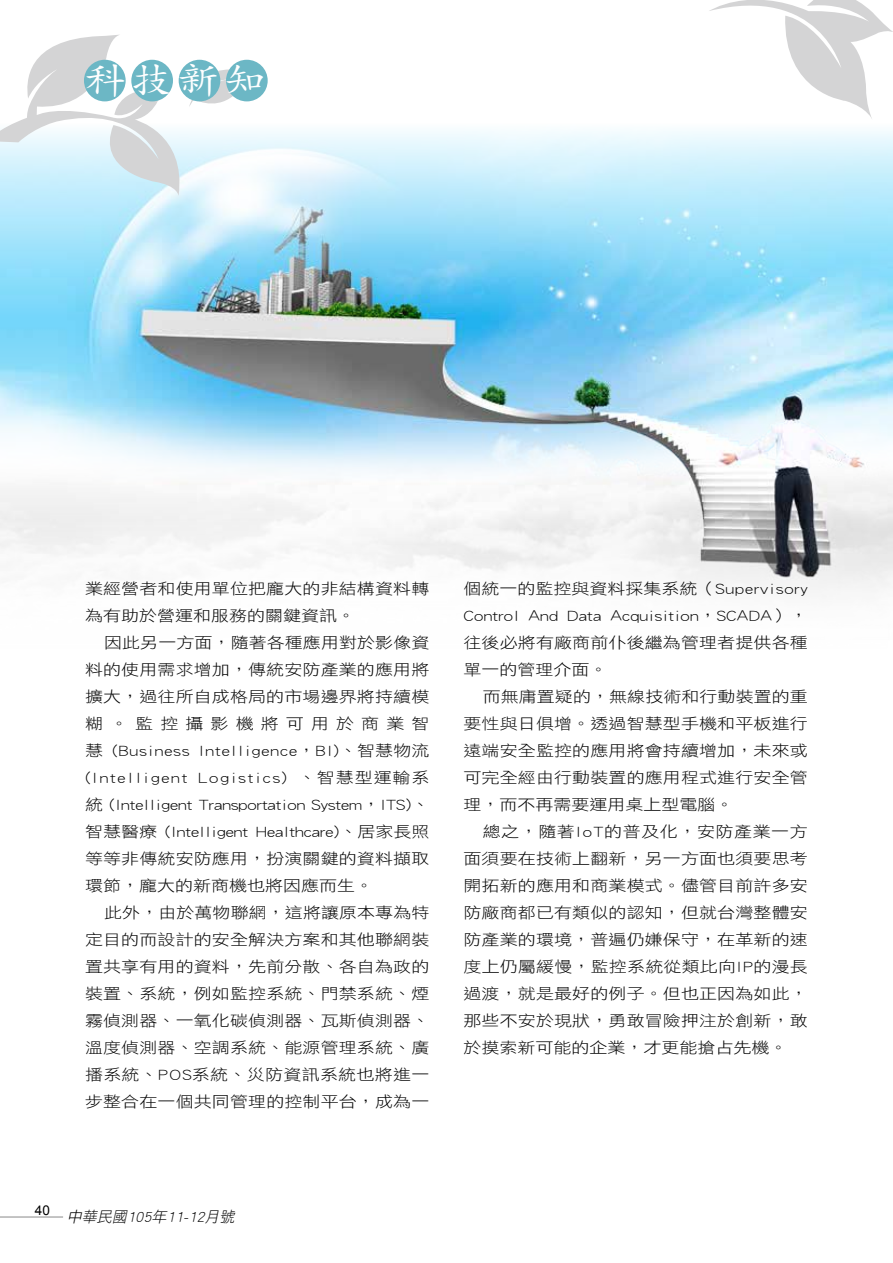
<style>
.page{position:relative;width:893px;height:1263px;background:#fff}
.page>*{position:absolute;margin:0;border:0;box-sizing:border-box;transform-origin:0 0}
.t1{font:37.5px "DF Kai Shu Std W5";color:#fff;scale:1.1 1}
.t2{font:15.3px/27px "DF Hei Std W3";letter-spacing:.005em;color:#000;text-align:justify;scale:1.18 1}
.t3{font:italic 15px "DF Hei Std W3";color:#000}
.t4{font:13.5px "Arial";color:#000}
</style>
<div class="page">
<img style="left:0;top:88px;width:893px;height:503px">
<svg style="left:0;top:35px;width:258px;height:161px"></svg>
<svg style="left:709px;top:0;width:184px;height:120px"></svg>
<hr style="left:0;top:1216px;width:63px;height:1px;background:#898989">
<div style="left:84px;top:60px;width:42px;height:41px;background:#6cb7c5;border-radius:50%"></div>
<div style="left:179px;top:60px;width:41px;height:41px;background:#6cb7c5;border-radius:50%"></div>
<div style="left:131px;top:60px;width:42px;height:41px;background:#6cb7c5;border-radius:50%"></div>
<div style="left:226px;top:60px;width:42px;height:41px;background:#6cb7c5;border-radius:50%"></div>
<h1 class="t1" style="left:84px;top:59px;width:166px">科 技 新 知</h1>
<p class="t2" style="left:85px;top:575px;width:293px">業經營者和使用單位把龐大的非結構資料轉為有助於營運和服務的關鍵資訊。</p>
<p class="t2" style="left:85px;top:629px;width:293px;text-indent:19px">因此另一方面，隨著各種應用對於影像資料的使用需求增加，傳統安防產業的應用將擴大，過往所自成格局的市場邊界將持續模糊。監控攝影機將可用於商業智慧 (Business Intelligence，BI)、智慧物流(Intelligent Logistics) 、智慧型運輸系統 (Intelligent Transportation System，ITS)、智慧醫療 (Intelligent Healthcare)、居家長照等等非傳統安防應用，扮演關鍵的資料擷取環節，龐大的新商機也將因應而生。</p>
<p class="t2" style="left:85px;top:899px;width:293px;text-indent:19px">此外，由於萬物聯網，這將讓原本專為特定目的而設計的安全解決方案和其他聯網裝置共享有用的資料，先前分散、各自為政的裝置、系統，例如監控系統、門禁系統、煙霧偵測器、一氧化碳偵測器、瓦斯偵測器、溫度偵測器、空調系統、能源管理系統、廣播系統、POS系統、災防資訊系統也將進一步整合在一個共同管理的控制平台，成為一</p>
<p class="t2" style="left:463px;top:575px;width:293px">個統一的監控與資料採集系統（Supervisory Control And Data Acquisition，SCADA），往後必將有廠商前仆後繼為管理者提供各種單一的管理介面。</p>
<p class="t2" style="left:463px;top:683px;width:293px;text-indent:19px">而無庸置疑的，無線技術和行動裝置的重要性與日俱增。透過智慧型手機和平板進行遠端安全監控的應用將會持續增加，未來或可完全經由行動裝置的應用程式進行安全管理，而不再需要運用桌上型電腦。</p>
<p class="t2" style="left:463px;top:818px;width:293px;text-indent:19px">總之，隨著IoT的普及化，安防產業一方面須要在技術上翻新，另一方面也須要思考開拓新的應用和商業模式。儘管目前許多安防廠商都已有類似的認知，但就台灣整體安防產業的環境，普遍仍嫌保守，在革新的速度上仍屬緩慢，監控系統從類比向IP的漫長過渡，就是最好的例子。但也正因為如此，那些不安於現狀，勇敢冒險押注於創新，敢於摸索新可能的企業，才更能搶占先機。</p>
<p class="t4" style="left:35px;top:1201px;width:17px">40</p>
<p class="t3" style="left:67px;top:1208px;width:173px">中華民國105年11-12月號</p>
</div>
